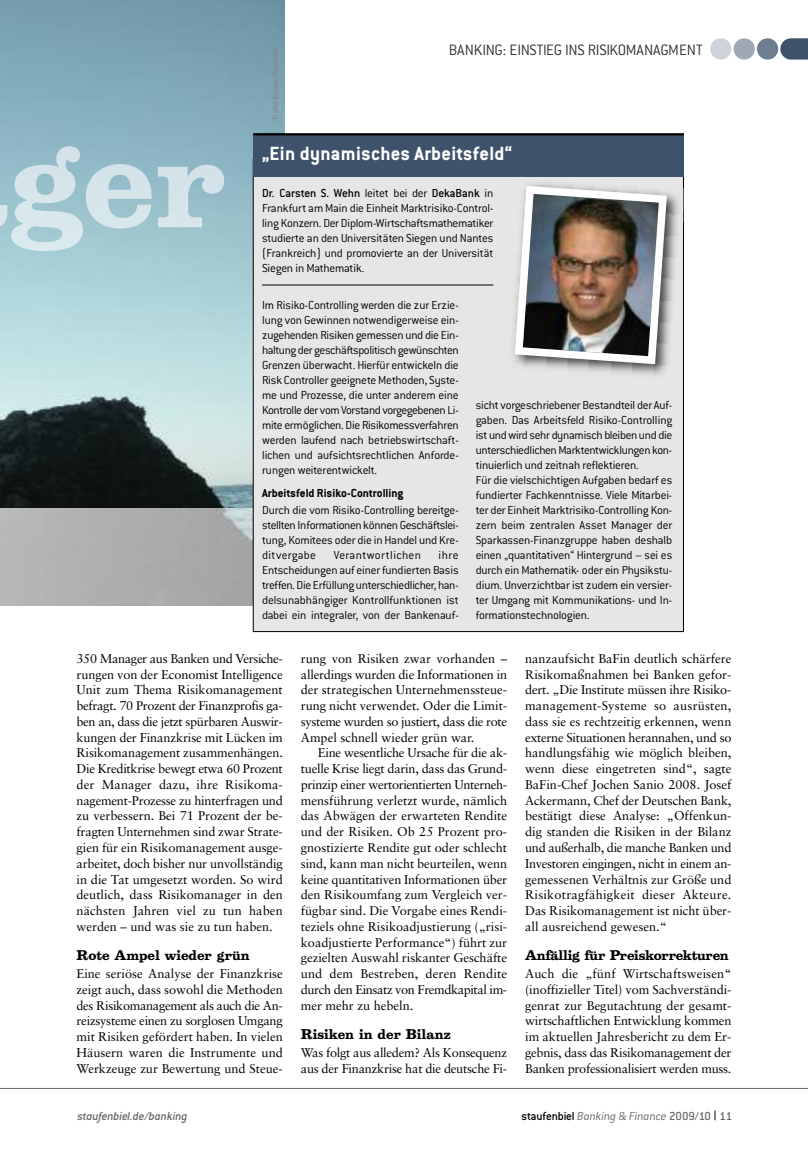
<style>
.page{position:relative;width:808px;height:1149px;background:#fff}
.page>*{position:absolute;margin:0;border:0;box-sizing:border-box;transform-origin:0 0}
.t1{font:700 21px "Conduit ITC";letter-spacing:.015em;color:#fff}
.t2{font:300 16.5px "Conduit ITC";letter-spacing:-.015em;color:#333}
.t3{font:12.75px/15.8px "Sabon";letter-spacing:-.005em;color:#000;text-align:justify}
.t4{font:300 12.75px/15px "Conduit ITC";letter-spacing:-.015em;color:#000;text-align:justify}
.t5{font:700 12.75px "Belizio";color:#000}
.t6{font:italic 300 12.75px "Conduit ITC";color:#666}
.t7{font:700 12.75px "Conduit ITC";color:#000}
.t8{font:700 12.75px "Belizio";letter-spacing:-.02em;color:#000}
.t9{font:italic 500 12.75px "Conduit ITC";letter-spacing:-.01em;color:#666}
.t10{font:300 12.75px "Conduit ITC";letter-spacing:.025em;color:#000}
.t11{font:300 9px "Conduit ITC";letter-spacing:-.015em;color:#808080}
.s1{font-weight:500}
.s2{font-weight:500;font-style:normal;color:#000}
.s3{font-weight:500;font-style:normal}
.s4{font-family:"Helvetica";font-weight:400;font-style:normal;color:#000}
</style>
<div class="page">
<img style="left:0;top:0;width:285px;height:508px">
<div style="left:710px;top:38px;width:21px;height:22px;background:#cfd4da;border-radius:50%"></div>
<div style="left:733px;top:38px;width:22px;height:22px;background:#9fa9b5;border-radius:50%"></div>
<div style="left:757px;top:38px;width:21px;height:22px;background:#6e7e90;border-radius:50%"></div>
<svg style="left:780px;top:38px;width:28px;height:22px"></svg>
<hr style="left:0;top:1087px;width:808px;height:1px;background:#666">
<img style="left:0;top:146px;width:7px;height:83px">
<img style="left:0;top:508px;width:253px;height:97px">
<div style="left:253px;top:159px;width:430px;height:472px;background:#e6e6e6"></div>
<div style="left:253px;top:134px;width:430px;height:42px;background:#3e536b"></div>
<img style="left:547px;top:194px;width:132px;height:182px">
<img style="left:683px;top:188px;width:1px;height:31px">
<img style="left:513px;top:183px;width:158px;height:185px">
<hr style="left:253px;top:133px;width:431px;height:2px;background:#000">
<hr style="left:262px;top:285px;width:231px;height:1px;background:#000">
<p class="t11" style="left:272px;top:121px;width:74px;rotate:-90deg">© photocase/Toniboni</p>
<p class="t2" style="left:449px;top:45px;width:255px">BANKING: EINSTIEG INS RISIKOMANAGMENT</p>
<h1 class="t1" style="left:262px;top:146px;width:252px">„Ein dynamisches Arbeitsfeld“</h1>
<p class="t4" style="left:262px;top:187px;width:233px"><span class="s1">Dr. Carsten S. Wehn</span> leitet bei der <span class="s1">DekaBank</span> in Frankfurt am Main die EinheitMarktrisiko-Control&shy;ling Konzern. Der Diplom-Wirtschaftsmathematiker studierte an den Universitäten Siegen und Nantes (Frankreich) und promovierte an der Universität Siegen in Mathematik.</p>
<p class="t4" style="left:262px;top:298px;width:198px">Im Risiko-Controlling werden die zur Erzie&shy;lung von Gewinnen notwendigerweise ein&shy;zugehenden Risiken gemessen und die Ein&shy;haltung der geschäftspolitisch gewünschten Grenzen überwacht. Hierfür entwickeln die Risk Controller geeignete Methoden, Syste&shy;me und Prozesse, die unter anderem eine Kontrolle der vom Vorstand vorgegebenen Li&shy;mite ermöglichen. Die Risikomessverfahren werden laufend nach betriebswirtschaft&shy;lichen und aufsichtsrechtlichen Anforde&shy;rungen weiterentwickelt.</p>
<p class="t7" style="left:262px;top:489px;width:143px">Arbeitsfeld Risiko-Controlling</p>
<p class="t4" style="left:262px;top:503px;width:198px">Durch die vom Risiko-Controlling bereitge&shy;stellten Informationen können Geschäftslei&shy;tung, Komitees oder die in Handel und Kre&shy;ditvergabe</p>
<p class="t4" style="left:262px;top:548px;width:198px;text-indent:177px">ihre Entscheidungen auf einer fundierten Basis treffen. Die Erfüllung unterschiedlicher, han&shy;delsunabhängiger Kontrollfunktionen ist dabei ein integraler, von der Bankenauf-</p>
<p class="t10" style="left:334px;top:551px;width:89px">Verantwortlichen</p>
<p class="t4" style="left:476px;top:398px;width:198px;text-align:left">sicht vorgeschriebener Bestandteil der Auf&shy;gaben. Das Arbeitsfeld Risiko-Controlling ist undwird sehr dynamisch bleiben und die unterschiedlichen Marktentwicklungen kon&shy;tinuierlich und zeitnah reflektieren.<br>Für die vielschichtigen Aufgaben bedarf es fundierter Fachkenntnisse. Viele Mitarbei&shy;ter der Einheit Marktrisiko-Controlling Kon&shy;zern beim zentralen Asset Manager der Sparkassen-Finanzgruppe haben deshalb einen „quantitativen“ Hintergrund – sei es durch ein Mathematik- oder ein Physikstu&shy;dium. Unverzichtbar ist zudem ein versier&shy;ter Umgang mit Kommunikations- und In&shy;formationstechnologien.</p>
<p class="t3" style="left:77px;top:651px;width:208px">350 Manager aus Banken und Versiche&shy;rungen von der Economist Intelligence Unit zum Thema Risikomanagement befragt. 70 Prozent der Finanzprofis ga&shy;ben an, dass die jetzt spürbaren Auswir&shy;kungen der Finanzkrise mit Lücken im Risikomanagement zusammenhängen.<br>Die Kreditkrise bewegt etwa 60 Prozent der Manager dazu, ihre Risikoma&shy;nagement-Prozesse zu hinterfragen und zu verbessern. Bei 71 Prozent der be&shy;fragten Unternehmen sind zwar Strate&shy;gien für ein Risikomanagement ausge&shy;arbeitet, doch bisher nur unvollständig in die Tat umgesetzt worden. So wird deutlich, dass Risikomanager in den nächsten Jahren viel zu tun haben werden – und was sie zu tun haben.</p>
<p class="t5" style="left:77px;top:947px;width:175px">Rote Ampel wieder grün</p>
<p class="t3" style="left:77px;top:966px;width:208px">Eine seriöse Analyse der Finanzkrise zeigt auch, dass sowohl die Methoden des Risikomanagement als auch die An&shy;reizsysteme einen zu sorglosen Umgang mit Risiken gefördert haben. In vielen Häusern waren die Instrumente und Werkzeuge zur Bewertung und Steue-</p>
<p class="t9" style="left:77px;top:1111px;width:111px">staufenbiel.de/banking</p>
<p class="t3" style="left:301px;top:651px;width:208px">rung von Risiken zwar vorhanden – allerdings wurden die Informationen in der strategischen Unternehmenssteue&shy;rung nicht verwendet. Oder die Limit&shy;systeme wurden so justiert, dass die rote Ampel schnell wieder grün war.</p>
<p class="t3" style="left:301px;top:745px;width:208px;text-indent:17px">Eine wesentliche Ursache für die ak&shy;tuelle Krise liegt darin, dass das Grund&shy;prinzip einer wertorientierten Unterneh&shy;mensführung verletzt wurde, nämlich das Abwägen der erwarteten Rendite und der Risiken. Ob 25 Prozent pro&shy;gnostizierte Rendite gut oder schlecht sind, kann man nicht beurteilen, wenn keine quantitativen Informationen über den Risikoumfang zum Vergleich ver&shy;fügbar sind. Die Vorgabe eines Rendi&shy;teziels ohne Risikoadjustierung („risi&shy;koadjustierte Performance“) führt zur gezielten Auswahl riskanter Geschäfte und dem Bestreben, deren Rendite durch den Einsatz von Fremdkapital im&shy;mer mehr zu hebeln.</p>
<p class="t5" style="left:301px;top:1026px;width:151px">Risiken in der Bilanz</p>
<p class="t3" style="left:301px;top:1045px;width:208px">Was folgt aus alledem? Als Konsequenz aus der Finanzkrise hat die deutsche Fi-</p>
<p class="t3" style="left:525px;top:651px;width:208px">nanzaufsicht BaFin deutlich schärfere Risikomaßnahmen bei Banken gefor&shy;dert. „Die Institute müssen ihre Risiko&shy;management-Systeme so ausrüsten, dass sie es rechtzeitig erkennen, wenn externe Situationen herannahen, und so handlungsfähig wie möglich bleiben, wenn diese eingetreten sind“, sagte BaFin-Chef Jochen Sanio 2008. Josef Ackermann, Chef der Deutschen Bank, bestätigt diese Analyse: „Offenkun&shy;dig standen die Risiken in der Bilanz und außerhalb, die manche Banken und Investoren eingingen, nicht in einem an&shy;gemessenen Verhältnis zur Größe und Risikotragfähigkeit dieser Akteure.<br>Das Risikomanagement ist nicht über&shy;all ausreichend gewesen.“</p>
<p class="t8" style="left:525px;top:947px;width:205px">Anfällig für Preiskorrekturen</p>
<p class="t3" style="left:525px;top:966px;width:208px">Auch die „fünf Wirtschaftsweisen“ (inoffizieller Titel) vom Sachverständi&shy;genrat zur Begutachtung der gesamt&shy;wirtschaftlichen Entwicklung kommen im aktuellen Jahresbericht zu dem Er&shy;gebnis, dass das Risikomanagement der Banken professionalisiert werden muss.</p>
<p class="t6" style="left:521px;top:1111px;width:212px"><span class="s2">staufenbiel</span> Banking &amp; Finance <span class="s3">2009/10</span> <span class="s4">|</span> <span class="s3">11</span></p>
</div>
